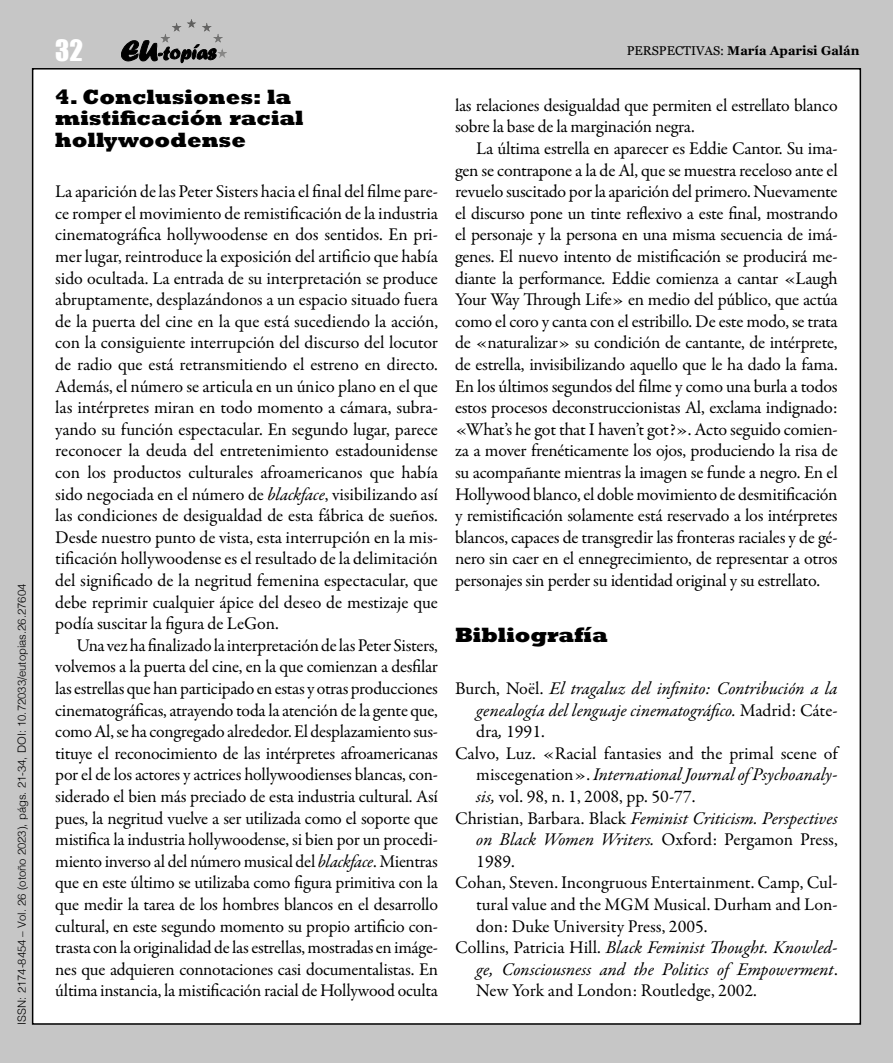
<style>
.page{position:relative;width:893px;height:1063px;background:#c6c6c6}
.page>*{position:absolute;margin:0;border:0;box-sizing:border-box;transform-origin:0 0}
.t1{font:27px "Impact";color:#fff}
.Articulo_epigrafe_1{font:800 21px/21.6px "Rockwell Std";color:#000}
.Articulo_parrafo{font:18px/21.6px "Garamond Premr Pro";letter-spacing:-.015em;color:#000;text-align:justify}
.Articulo_parrafo_1{font:18px/21.6px "Garamond Premr Pro";letter-spacing:-.005em;color:#000;text-align:justify}
.Bibliografia{font:italic 18px/21.6px "Garamond Premr Pro";color:#000;text-align:justify}
.Bibliografia-2{font:18px/21.6px "Garamond Premr Pro";color:#000;text-align:justify}
.t2{font:700 12.75px "Georgia";color:#000}
.t3{font:300 11.25px "Helvetica";color:#000}
.s1{font-weight:400}
.s2{font-style:italic}
.s3{font-style:normal}
</style>
<div class="page">
<div style="left:33px;top:69px;width:827px;height:955px;background:#fff"></div>
<svg style="left:121px;top:40px;width:95px;height:23px"></svg>
<hr style="left:161px;top:19px;width:66px;height:1px;background:#585857">
<hr style="left:161px;top:20px;width:66px;height:1px;background:#595958">
<hr style="left:161px;top:21px;width:66px;height:1px;background:#5a5a59">
<hr style="left:161px;top:22px;width:66px;height:1px;background:#5c5c5b">
<hr style="left:161px;top:23px;width:66px;height:1px;background:#5d5d5c">
<hr style="left:161px;top:24px;width:66px;height:1px;background:#5f5f5e">
<hr style="left:161px;top:25px;width:66px;height:1px;background:#60605f">
<hr style="left:161px;top:26px;width:66px;height:1px;background:#626261">
<hr style="left:161px;top:27px;width:66px;height:1px;background:#636362">
<hr style="left:161px;top:28px;width:66px;height:1px;background:#656464">
<hr style="left:161px;top:29px;width:66px;height:1px;background:#666565">
<hr style="left:161px;top:30px;width:66px;height:1px;background:#676766">
<hr style="left:161px;top:31px;width:66px;height:1px;background:#696868">
<hr style="left:161px;top:32px;width:66px;height:1px;background:#6a6969">
<hr style="left:161px;top:33px;width:66px;height:1px;background:#6c6b6b">
<hr style="left:161px;top:34px;width:66px;height:1px;background:#6c6c6c">
<hr style="left:161px;top:35px;width:66px;height:1px;background:#6e6e6d">
<hr style="left:161px;top:36px;width:66px;height:1px;background:#6f6f6e">
<hr style="left:161px;top:37px;width:66px;height:1px;background:#717170">
<hr style="left:161px;top:38px;width:66px;height:1px;background:#727271">
<hr style="left:161px;top:39px;width:66px;height:1px;background:#747473">
<hr style="left:161px;top:40px;width:66px;height:1px;background:#757574">
<hr style="left:161px;top:41px;width:66px;height:1px;background:#767675">
<hr style="left:161px;top:42px;width:66px;height:1px;background:#787877">
<hr style="left:161px;top:43px;width:66px;height:1px;background:#797978">
<hr style="left:161px;top:44px;width:66px;height:1px;background:#7b7b7a">
<hr style="left:161px;top:45px;width:66px;height:1px;background:#7c7c7b">
<hr style="left:161px;top:46px;width:66px;height:1px;background:#7e7d7d">
<hr style="left:161px;top:47px;width:66px;height:1px;background:#7f7e7e">
<hr style="left:161px;top:48px;width:66px;height:1px;background:#818080">
<hr style="left:161px;top:49px;width:66px;height:1px;background:#828181">
<hr style="left:161px;top:50px;width:66px;height:1px;background:#828282">
<hr style="left:161px;top:51px;width:66px;height:1px;background:#848483">
<hr style="left:161px;top:52px;width:66px;height:1px;background:#858584">
<hr style="left:161px;top:53px;width:66px;height:1px;background:#878786">
<hr style="left:161px;top:54px;width:66px;height:1px;background:#888887">
<hr style="left:161px;top:55px;width:66px;height:1px;background:#898989">
<hr style="left:161px;top:56px;width:66px;height:1px;background:#8a8a8a">
<hr style="left:161px;top:57px;width:66px;height:1px;background:#8c8c8b">
<p class="t3" style="left:12px;top:1025px;width:442px;rotate:-90deg">ISSN: 2174-8454 – Vol. 26 (otoño 2023), págs. 21-34, DOI: 10.72033/eutopias.26.27604</p>
<h1 class="t1" style="left:55px;top:29px;width:29px">32</h1>
<p class="t2" style="left:627px;top:41px;width:235px"><span class="s1">PERSPECTIVAS:</span> María Aparisi Galán</p>
<p class="Articulo_epigrafe_1" style="left:55px;top:85px;width:250px">4. Conclusiones: la mistificación racial hollywoodense</p>
<p class="Articulo_parrafo_1" style="left:55px;top:181px;width:384px">La aparición de las Peter Sisters hacia el final del filme pare&shy;ce romper el movimiento de remistificación de la industria cinematográfica hollywoodense en dos sentidos. En pri&shy;mer lugar, reintroduce la exposición del artificio que había sido ocultada. La entrada de su interpretación se produce abruptamente, desplazándonos a un espacio situado fuera de la puerta del cine en la que está sucediendo la acción, con la consiguiente interrupción del discurso del locutor de radio que está retransmitiendo el estreno en directo.<br>Además, el número se articula en un único plano en el que las intérpretes miran en todo momento a cámara, subra&shy;yando su función espectacular. En segundo lugar, parece reconocer la deuda del entretenimiento estadounidense con los productos culturales afroamericanos que había sido negociada en el número de <span class="s2">blackface</span>, visibilizando así las condiciones de desigualdad de esta fábrica de sueños.<br>Desde nuestro punto de vista, esta interrupción en la mis&shy;tificación hollywoodense es el resultado de la delimitación del significado de la negritud femenina espectacular, que debe reprimir cualquier ápice del deseo de mestizaje que podía suscitar la figura de LeGon.</p>
<p class="Articulo_parrafo" style="left:55px;top:635px;width:384px;text-indent:21px">Una vez ha finalizado la interpretación de las Peter Sisters, volvemos a la puerta del cine, en la que comienzan a desfilar las estrellas que han participado en estas y otras producciones cinematográficas, atrayendo toda la atención de la gente que, como Al, se ha congregado alrededor. El desplazamiento sus&shy;tituye el reconocimiento de las intérpretes afroamericanas por el de los actores y actrices hollywoodienses blancas, con&shy;siderado el bien más preciado de esta industria cultural. Así pues, la negritud vuelve a ser utilizada como el soporte que mistifica la industria hollywoodense, si bien por un procedi&shy;miento inverso al del número musical del <span class="s2">blackface</span>. Mientras que en este último se utilizaba como figura primitiva con la que medir la tarea de los hombres blancos en el desarrollo cultural, en este segundo momento su propio artificio con&shy;trasta con la originalidad de las estrellas, mostradas en imáge&shy;nes que adquieren connotaciones casi documentalistas. En última instancia, la mistificación racial de Hollywood oculta</p>
<p class="Articulo_parrafo" style="left:455px;top:95px;width:384px">las relaciones desigualdad que permiten el estrellato blanco sobre la base de la marginación negra.</p>
<p class="Articulo_parrafo" style="left:455px;top:138px;width:384px;text-indent:21px">La última estrella en aparecer es Eddie Cantor. Su ima&shy;gen se contrapone a la de Al, que se muestra receloso ante el revuelo suscitado por la aparición del primero. Nuevamente el discurso pone un tinte reflexivo a este final, mostrando el personaje y la persona en una misma secuencia de imá&shy;genes. El nuevo intento de mistificación se producirá me&shy;diante la performance<span class="s2">.</span> Eddie comienza a cantar «Laugh Your Way Through Life» en medio del público, que actúa como el coro y canta con el estribillo. De este modo, se trata de «naturalizar» su condición de cantante, de intérprete, de estrella, invisibilizando aquello que le ha dado la fama.<br>En los últimos segundos del filme y como una burla a todos estos procesos deconstruccionistas Al, exclama indignado: «What’s he got that I haven’t got?». Acto seguido comien&shy;za a mover frenéticamente los ojos, produciendo la risa de su acompañante mientras la imagen se funde a negro. En el Hollywood blanco, el doble movimiento de desmitificación y remistificación solamente está reservado a los intérpretes blancos, capaces de transgredir las fronteras raciales y de gé&shy;nero sin caer en el ennegrecimiento, de representar a otros personajes sin perder su identidad original y su estrellato.</p>
<p class="Articulo_epigrafe_1" style="left:455px;top:623px;width:154px">Bibliografía</p>
<p class="Bibliografia" style="left:476px;top:679px;width:363px;text-indent:-21px"><span class="s3">Burch, Noël.</span> El tragaluz del infinito: Contribución a la genealogía del lenguaje cinematográfico. <span class="s3">Madrid: Cáte&shy;dra</span>, <span class="s3">1991.</span></p>
<p class="Bibliografia-2" style="left:476px;top:743px;width:363px;text-indent:-21px">Calvo, Luz. «Racial fantasies and the primal scene of miscegenation». <span class="s2">International Journal of Psychoanaly&shy;sis,</span> vol. 98, n. 1, 2008, pp. 50-77.</p>
<p class="Bibliografia" style="left:476px;top:808px;width:363px;text-indent:-21px"><span class="s3">Christian, Barbara. Black</span> Feminist Criticism. Perspectives on Black Women Writers. <span class="s3">Oxford: Pergamon Press, 1989.</span></p>
<p class="Bibliografia-2" style="left:476px;top:872px;width:363px;text-indent:-21px">Cohan, Steven. Incongruous Entertainment. Camp, Cul&shy;tural value and the MGM Musical. Durham and Lon&shy;don: Duke University Press, 2005.</p>
<p class="Bibliografia" style="left:476px;top:938px;width:363px;text-indent:-21px"><span class="s3">Collins, Patricia Hill.</span> Black Feminist Thought. Knowled&shy;ge, Consciousness and the Politics of Empowerment<span class="s3">.<br>New York and London: Routledge, 2002.</span></p>
</div>
